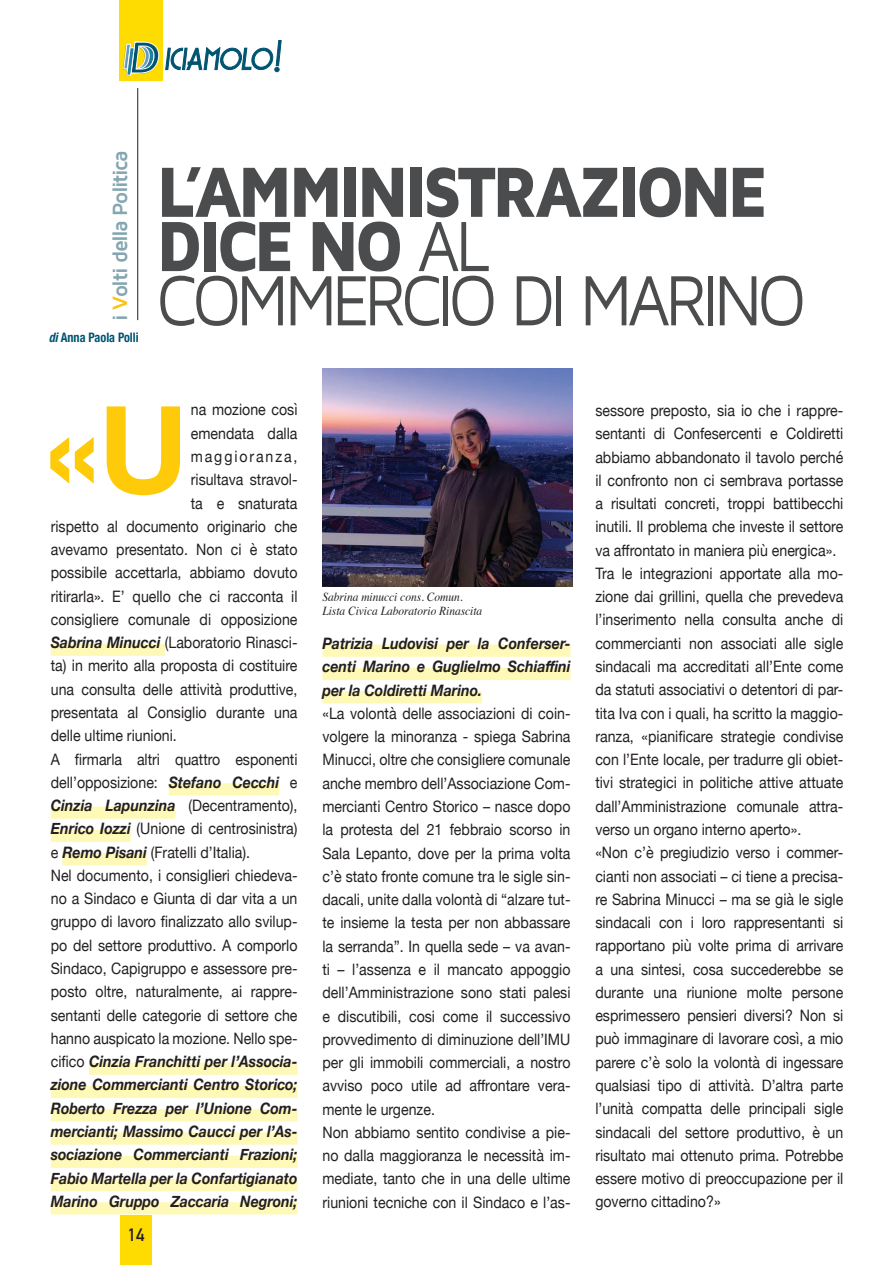
<style>
.page{position:relative;width:893px;height:1265px;background:#fff}
.page>*{position:absolute;margin:0;border:0;box-sizing:border-box;transform-origin:0 0}
.t1{font:700 121.62px "Helvetica Neue";color:#feca0a}
.t2{font:900 73.5px/54.2px "Maven Pro";letter-spacing:-.075em;color:#4b4c4d;scale:.9 1}
.t3{font:700 21.18px "Maven Pro";letter-spacing:-.065em;color:#84a6b1}
.t4{font:17.5px "Copasetic";color:#231f20}
.t5{font:15.75px/23.3px "Helvetica Neue";color:#231f20;scale:.9 1}
.t6{font:italic 700 15.75px/23.3px "Helvetica Neue";color:#231f20;text-align:justify;scale:.9 1}
.t7{font:15.75px "Helvetica Neue";letter-spacing:.135em;color:#231f20;scale:.9 1}
.t8{font:700 condensed 13.12px "Helvetica Neue";color:#005471;scale:.93 1}
.t9{font:italic 12.25px/14px "Times";color:#231f20;scale:.93 1}
.s1{color:#fec210}
.s2{font-style:italic}
.s3{font-weight:400}
.s4{font-weight:700;font-style:italic}
.s5{font-weight:400;font-style:normal}
.s6{font-family:"DIN Alternate";font-weight:700}
</style>
<div class="page">
<div style="left:120px;top:1215px;width:31px;height:50px;background:#ffdc01"></div>
<div style="left:119px;top:0;width:43px;height:81px;background:#ffdc01"></div>
<svg style="left:123px;top:40px;width:159px;height:36px"></svg>
<hr style="left:137px;top:88px;width:1px;height:232px;background:#231f20">
<div style="left:322px;top:645px;width:248px;height:12px;background:#fff9b8"></div>
<div style="left:322px;top:668px;width:248px;height:12px;background:#fff9b8"></div>
<div style="left:322px;top:691px;width:160px;height:12px;background:#fff9b8"></div>
<div style="left:51px;top:644px;width:114px;height:12px;background:#fff9b8"></div>
<div style="left:169px;top:783px;width:110px;height:12px;background:#fff9b8"></div>
<div style="left:51px;top:807px;width:124px;height:12px;background:#fff9b8"></div>
<div style="left:51px;top:830px;width:80px;height:12px;background:#fff9b8"></div>
<div style="left:62px;top:853px;width:85px;height:12px;background:#fff9b8"></div>
<div style="left:89px;top:1063px;width:209px;height:12px;background:#fff9b8"></div>
<div style="left:51px;top:1086px;width:247px;height:12px;background:#fff9b8"></div>
<div style="left:51px;top:1109px;width:247px;height:12px;background:#fff9b8"></div>
<div style="left:51px;top:1132px;width:247px;height:13px;background:#fff9b8"></div>
<div style="left:51px;top:1156px;width:247px;height:12px;background:#fff9b8"></div>
<div style="left:51px;top:1179px;width:247px;height:12px;background:#fff9b8"></div>
<div style="left:51px;top:1202px;width:247px;height:12px;background:#fff9b8"></div>
<img style="left:322px;top:368px;width:250px;height:218px">
<h3 class="t3" style="left:109px;top:321px;width:173px;rotate:-90deg">i <span class="s1">V</span>olti della Politica</h3>
<p class="t8" style="left:49px;top:329px;width:98px"><span class="s2">di</span> Anna Paola Polli</p>
<h2 class="t2" style="left:156px;top:165px;width:724px">L’AMMINISTRAZIONE<br>DICE NO <span class="s3">AL<br>COMMERCIO DI MARINO</span></h2>
<p class="t5" style="left:191px;top:399px;width:120px">na mozione così</p>
<p class="t5" style="left:191px;top:422px;width:120px">emendata dalla</p>
<p class="t7" style="left:191px;top:445px;width:120px">maggioranza,</p>
<p class="t5" style="left:191px;top:469px;width:120px">risultava stravol-</p>
<p class="t5" style="left:191px;top:492px;width:120px">ta e snaturata</p>
<p class="t5" style="left:51px;top:515px;width:276px">rispetto al documento originario che</p>
<p class="t5" style="left:51px;top:539px;width:276px">avevamo presentato. Non ci è stato</p>
<p class="t5" style="left:51px;top:562px;width:276px">possibile accettarla, abbiamo dovuto</p>
<p class="t5" style="left:51px;top:585px;width:276px">ritirarla». E’ quello che ci racconta il</p>
<p class="t5" style="left:51px;top:609px;width:276px">consigliere comunale di opposizione</p>
<p class="t5" style="left:51px;top:632px;width:276px"><span class="s4">Sabrina Minucci</span> (Laboratorio Rinasci-</p>
<p class="t5" style="left:51px;top:655px;width:276px">ta) in merito alla proposta di costituire</p>
<p class="t5" style="left:51px;top:678px;width:276px">una consulta delle attività produttive,</p>
<p class="t5" style="left:51px;top:702px;width:276px">presentata al Consiglio durante una</p>
<p class="t5" style="left:51px;top:725px;width:142px">delle ultime riunioni.</p>
<p class="t5" style="left:51px;top:748px;width:276px">A firmarla altri quattro esponenti</p>
<p class="t5" style="left:51px;top:771px;width:276px">dell’opposizione: <span class="s4">Stefano Cecchi</span> e</p>
<p class="t5" style="left:51px;top:795px;width:276px"><span class="s4">Cinzia Lapunzina</span> (Decentramento),</p>
<p class="t5" style="left:51px;top:818px;width:276px"><span class="s4">Enrico Iozzi</span> (Unione di centrosinistra)</p>
<p class="t5" style="left:51px;top:841px;width:223px">e <span class="s4">Remo Pisani</span> (Fratelli d’Italia).</p>
<p class="t5" style="left:51px;top:865px;width:276px">Nel documento, i consiglieri chiedeva-</p>
<p class="t5" style="left:51px;top:888px;width:276px">no a Sindaco e Giunta di dar vita a un</p>
<p class="t5" style="left:51px;top:911px;width:276px">gruppo di lavoro finalizzato allo svilup-</p>
<p class="t5" style="left:51px;top:934px;width:276px">po del settore produttivo. A comporlo</p>
<p class="t5" style="left:51px;top:958px;width:276px">Sindaco, Capigruppo e assessore pre-</p>
<p class="t5" style="left:51px;top:981px;width:276px">posto oltre, naturalmente, ai rappre-</p>
<p class="t5" style="left:51px;top:1004px;width:276px">sentanti delle categorie di settore che</p>
<p class="t5" style="left:51px;top:1027px;width:276px">hanno auspicato la mozione. Nello spe-</p>
<p class="t6" style="left:51px;top:1050px;width:276px"><span class="s5">cifico</span> Cinzia Franchitti per l’Associa-</p>
<p class="t6" style="left:51px;top:1074px;width:276px">zione Commercianti Centro Storico;</p>
<p class="t6" style="left:51px;top:1097px;width:276px">Roberto Frezza per l’Unione Com-</p>
<p class="t6" style="left:51px;top:1120px;width:276px">mercianti; Massimo Caucci per l’As-</p>
<p class="t6" style="left:51px;top:1143px;width:276px">sociazione Commercianti Frazioni;</p>
<p class="t6" style="left:51px;top:1167px;width:276px">Fabio Martella per la Confartigianato</p>
<p class="t6" style="left:51px;top:1190px;width:276px">Marino Gruppo Zaccaria Negroni;</p>
<h1 class="t1" style="left:45px;top:354px;width:144px">«U</h1>
<p class="t4" style="left:130px;top:1226px;width:16px"><span class="s6">4</span>1 4</p>
<p class="t9" style="left:322px;top:589px;width:173px">Sabrina minucci cons. Comun.<br>Lista Civica Laboratorio Rinascita</p>
<p class="t6" style="left:322px;top:632px;width:277px">Patrizia Ludovisi per la Conferser&shy;centi Marino e Guglielmo Schiaffini per la Coldiretti Marino.</p>
<p class="t5" style="left:322px;top:703px;width:277px">«La volontà delle associazioni di coin&shy;volgere la minoranza - spiega Sabrina Minucci, oltre che consigliere comunale anche membro dell’Associazione Com&shy;mercianti Centro Storico – nasce dopo la protesta del 21 febbraio scorso in Sala Lepanto, dove per la prima volta c’è stato fronte comune tra le sigle sin&shy;dacali, unite dalla volontà di “alzare tut&shy;te insieme la testa per non abbassare la serranda”. In quella sede – va avan&shy;ti – l’assenza e il mancato appoggio dell’Amministrazione sono stati palesi e discutibili, cosi come il successivo provvedimento di diminuzione dell’IMU per gli immobili commerciali, a nostro avviso poco utile ad affrontare vera&shy;mente le urgenze.<br>Non abbiamo sentito condivise a pie&shy;no dalla maggioranza le necessità im&shy;mediate, tanto che in una delle ultime riunioni tecniche con il Sindaco e l’as-</p>
<p class="t5" style="left:595px;top:400px;width:277px">sessore preposto, sia io che i rappre&shy;sentanti di Confesercenti e Coldiretti abbiamo abbandonato il tavolo perché il confronto non ci sembrava portasse a risultati concreti, troppi battibecchi inutili. Il problema che investe il settore va affrontato in maniera più energica».<br>Tra le integrazioni apportate alla mo&shy;zione dai grillini, quella che prevedeva l’inserimento nella consulta anche di commercianti non associati alle sigle sindacali ma accreditati all’Ente come da statuti associativi o detentori di par&shy;tita Iva con i quali, ha scritto la maggio&shy;ranza, «pianificare strategie condivise con l’Ente locale, per tradurre gli obiet&shy;tivi strategici in politiche attive attuate dall’Amministrazione comunale attra&shy;verso un organo interno aperto».<br>«Non c’è pregiudizio verso i commer&shy;cianti non associati – ci tiene a precisa&shy;re Sabrina Minucci – ma se già le sigle sindacali con i loro rappresentanti si rapportano più volte prima di arrivare a una sintesi, cosa succederebbe se durante una riunione molte persone esprimessero pensieri diversi? Non si può immaginare di lavorare così, a mio parere c’è solo la volontà di ingessare qualsiasi tipo di attività. D’altra parte l’unità compatta delle principali sigle sindacali del settore produttivo, è un risultato mai ottenuto prima. Potrebbe essere motivo di preoccupazione per il governo cittadino?»</p>
</div>
